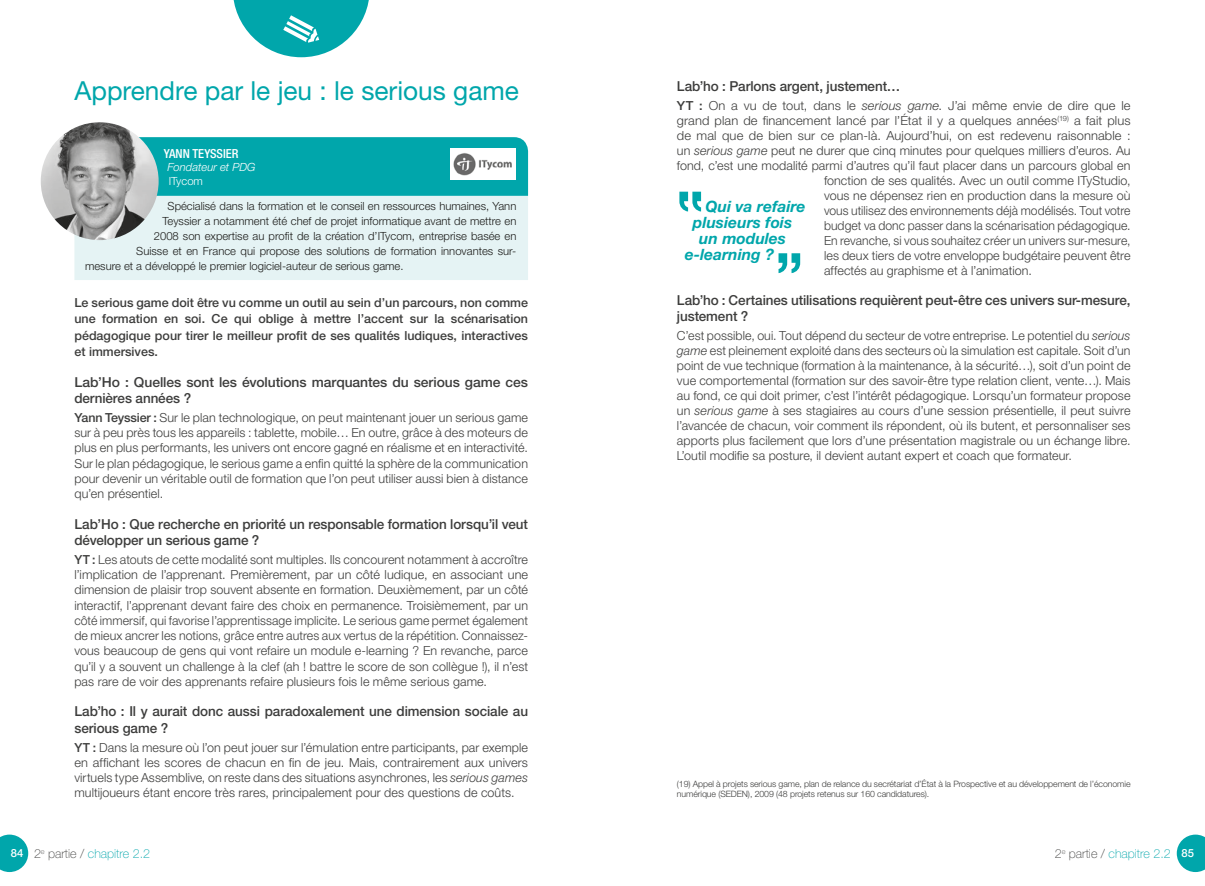
<style>
.page{position:relative;width:1205px;height:886px;background:#fff}
.page>*{position:absolute;margin:0;border:0;box-sizing:border-box;transform-origin:0 0}
.t1{font:26.25px "Helvetica Neue LT Std";color:#00a6ab}
.t2{font:italic 700 15.62px "Helvetica Neue LT Std";color:#00a6ab}
.t3{font:500 13.75px/16.5px "Helvetica Neue LT Std";letter-spacing:-.005em;color:#3d3d3c}
.t4{font:300 12.5px/15.2px "Helvetica Neue LT Std";letter-spacing:.005em;color:#3d3d3c;text-align:justify}
.t5{font:500 12.5px/16.5px "Helvetica Neue LT Std";color:#3d3d3c;text-align:justify}
.t6{font:100 12.5px "Helvetica Neue LT Std";color:#00a6ab}
.t7{font:500 condensed 12.5px "Helvetica Neue LT Std";color:#fff}
.t8{font:300 11.25px "Helvetica Neue LT Std";color:#1d1d1b}
.t9{font:italic 300 11.25px "Helvetica Neue LT Std";color:#fff}
.t10{font:300 11.25px "Helvetica Neue LT Std";color:#fff}
.t11{font:500 11.25px "Helvetica Neue LT Std";color:#fff}
.t12{font:300 8.75px/10.5px "Helvetica Neue LT Std";letter-spacing:-.01em;color:#3d3d3c}
.s1{font-weight:500}
.s2{font-style:italic}
.s3{color:#3d3d3c}
</style>
<div class="page">
<svg style="left:1177px;top:834px;width:28px;height:38px"></svg>
<svg style="left:0;top:834px;width:28px;height:38px"></svg>
<svg style="left:233px;top:0;width:136px;height:57px"></svg>
<div style="left:74px;top:196px;width:454px;height:84px;background:#e5f3f4"></div>
<div style="left:140px;top:137px;width:388px;height:59px;background:#00a6ab"></div>
<img style="left:41px;top:122px;width:118px;height:118px;border-radius:59px">
<img style="left:450px;top:148px;width:66px;height:32px">
<svg style="left:679px;top:192px;width:22px;height:19px"></svg>
<svg style="left:778px;top:253px;width:22px;height:20px"></svg>
<h1 class="t1" style="left:74px;top:75px;width:446px">Apprendre par le jeu : le serious game</h1>
<p class="t7" style="left:164px;top:146px;width:76px">YANN TEYSSIER</p>
<p class="t9" style="left:168px;top:161px;width:89px">Fondateur et PDG</p>
<p class="t10" style="left:169px;top:174px;width:36px">ITycom</p>
<p class="t8" style="left:168px;top:199px;width:350px">Spécialisé dans la formation et le conseil en ressources humaines, Yann</p>
<p class="t8" style="left:163px;top:214px;width:355px">Teyssier a notamment été chef de projet informatique avant de mettre en</p>
<p class="t8" style="left:154px;top:229px;width:364px">2008 son expertise au profit de la création d’ITycom, entreprise basée en</p>
<p class="t8" style="left:136px;top:244px;width:381px">Suisse et en France qui propose des solutions de formation innovantes sur-</p>
<p class="t8" style="left:85px;top:259px;width:320px">mesure et a développé le premier logiciel-auteur de serious game.</p>
<p class="t5" style="left:74px;top:294px;width:455px">Le serious game doit être vu comme un outil au sein d’un parcours, non comme une formation en soi. Ce qui oblige à mettre l’accent sur la scénarisation pédagogique pour tirer le meilleur profit de ses qualités ludiques, interactives et immersives.</p>
<p class="t3" style="left:74px;top:373px;width:455px">Lab’Ho : Quelles sont les évolutions marquantes du serious game ces dernières années ?</p>
<p class="t4" style="left:74px;top:410px;width:455px"><span class="s1">Yann Teyssier :</span> Sur le plan technologique, on peut maintenant jouer un serious game sur à peu près tous les appareils : tablette, mobile… En outre, grâce à des moteurs de plus en plus performants, les univers ont encore gagné en réalisme et en interactivité.<br>Sur le plan pédagogique, le serious game a enfin quitté la sphère de la communication pour devenir un véritable outil de formation que l’on peut utiliser aussi bien à distance qu’en présentiel.</p>
<p class="t3" style="left:74px;top:515px;width:455px">Lab’Ho : Que recherche en priorité un responsable formation lorsqu’il veut développer un serious game ?</p>
<p class="t4" style="left:74px;top:551px;width:455px"><span class="s1">YT :</span> Les atouts de cette modalité sont multiples. Ils concourent notamment à accroître l’implication de l’apprenant. Premièrement, par un côté ludique, en associant une dimension de plaisir trop souvent absente en formation. Deuxièmement, par un côté interactif, l’apprenant devant faire des choix en permanence. Troisièmement, par un côté immersif, qui favorise l’apprentissage implicite. Le serious game permet également de mieux ancrer les notions, grâce entre autres aux vertus de la répétition. Connaissez&shy;vous beaucoup de gens qui vont refaire un module e-learning ? En revanche, parce qu’il y a souvent un challenge à la clef (ah ! battre le score de son collègue !), il n’est pas rare de voir des apprenants refaire plusieurs fois le même serious game.</p>
<p class="t3" style="left:74px;top:703px;width:455px">Lab’ho : Il y aurait donc aussi paradoxalement une dimension sociale au serious game ?</p>
<p class="t4" style="left:74px;top:739px;width:455px"><span class="s1">YT :</span> Dans la mesure où l’on peut jouer sur l’émulation entre participants, par exemple en affichant les scores de chacun en fin de jeu. Mais, contrairement aux univers virtuels type Assemblive, on reste dans des situations asynchrones, les <span class="s2">serious games </span>multijoueurs étant encore très rares, principalement pour des questions de coûts.</p>
<p class="t3" style="left:677px;top:78px;width:225px">Lab’ho : Parlons argent, justement…</p>
<p class="t4" style="left:677px;top:98px;width:455px"><span class="s1">YT :</span> On a vu de tout, dans le <span class="s2">serious game</span>. J’ai même envie de dire que le</p>
<p class="t4" style="left:677px;top:113px;width:455px">grand plan de financement lancé par l’État il y a quelques années<sup>(19)</sup> a fait plus</p>
<p class="t4" style="left:677px;top:128px;width:455px">de mal que de bien sur ce plan-là. Aujourd’hui, on est redevenu raisonnable :</p>
<p class="t4" style="left:677px;top:143px;width:455px">un <span class="s2">serious game</span> peut ne durer que cinq minutes pour quelques milliers d’euros. Au</p>
<p class="t4" style="left:677px;top:158px;width:455px">fond, c’est une modalité parmi d’autres qu’il faut placer dans un parcours global en</p>
<p class="t4" style="left:824px;top:173px;width:308px">fonction de ses qualités. Avec un outil comme ITyStudio,</p>
<p class="t4" style="left:824px;top:188px;width:308px">vous ne dépensez rien en production dans la mesure où</p>
<p class="t4" style="left:824px;top:203px;width:308px">vous utilisez des environnements déjà modélisés. Tout votre</p>
<p class="t4" style="left:824px;top:218px;width:308px">budget va donc passer dans la scénarisation pédagogique.</p>
<p class="t4" style="left:824px;top:233px;width:308px">En revanche, si vous souhaitez créer un univers sur-mesure,</p>
<p class="t4" style="left:824px;top:248px;width:308px">les deux tiers de votre enveloppe budgétaire peuvent être</p>
<p class="t4" style="left:824px;top:263px;width:209px">affectés au graphisme et à l’animation.</p>
<p class="t3" style="left:677px;top:292px;width:455px">Lab’ho : Certaines utilisations requièrent peut-être ces univers sur-mesure, justement ?</p>
<p class="t4" style="left:677px;top:328px;width:455px">C’est possible, oui. Tout dépend du secteur de votre entreprise. Le potentiel du <span class="s2">serious game</span> est pleinement exploité dans des secteurs où la simulation est capitale. Soit d’un point de vue technique (formation à la maintenance, à la sécurité…), soit d’un point de vue comportemental (formation sur des savoir-être type relation client, vente…). Mais au fond, ce qui doit primer, c’est l’intérêt pédagogique. Lorsqu’un formateur propose un <span class="s2">serious game</span> à ses stagiaires au cours d’une session présentielle, il peut suivre l’avancée de chacun, voir comment ils répondent, où ils butent, et personnaliser ses apports plus facilement que lors d’une présentation magistrale ou un échange libre.<br>L’outil modifie sa posture, il devient autant expert et coach que formateur.</p>
<p class="t2" style="left:705px;top:196px;width:102px">Qui va refaire</p>
<p class="t2" style="left:693px;top:213px;width:101px">plusieurs fois</p>
<p class="t2" style="left:699px;top:229px;width:89px">un modules</p>
<p class="t2" style="left:685px;top:245px;width:91px">e-learning ?</p>
<p class="t12" style="left:677px;top:778px;width:455px">(19) Appel à projets serious game, plan de relance du secrétariat d’État à la Prospective et au développement de l’économie numérique (SEDEN), 2009 (48 projets retenus sur 160 candidatures).</p>
<p class="t6" style="left:34px;top:846px;width:118px"><span class="s3">2</span><sup>e</sup> <span class="s3">partie /</span> chapitre 2.2</p>
<p class="t6" style="left:1055px;top:846px;width:118px"><span class="s3">2</span><sup>e</sup> <span class="s3">partie /</span> chapitre 2.2</p>
<p class="t11" style="left:11px;top:846px;width:14px">84</p>
<p class="t11" style="left:1181px;top:846px;width:14px">85</p>
</div>
